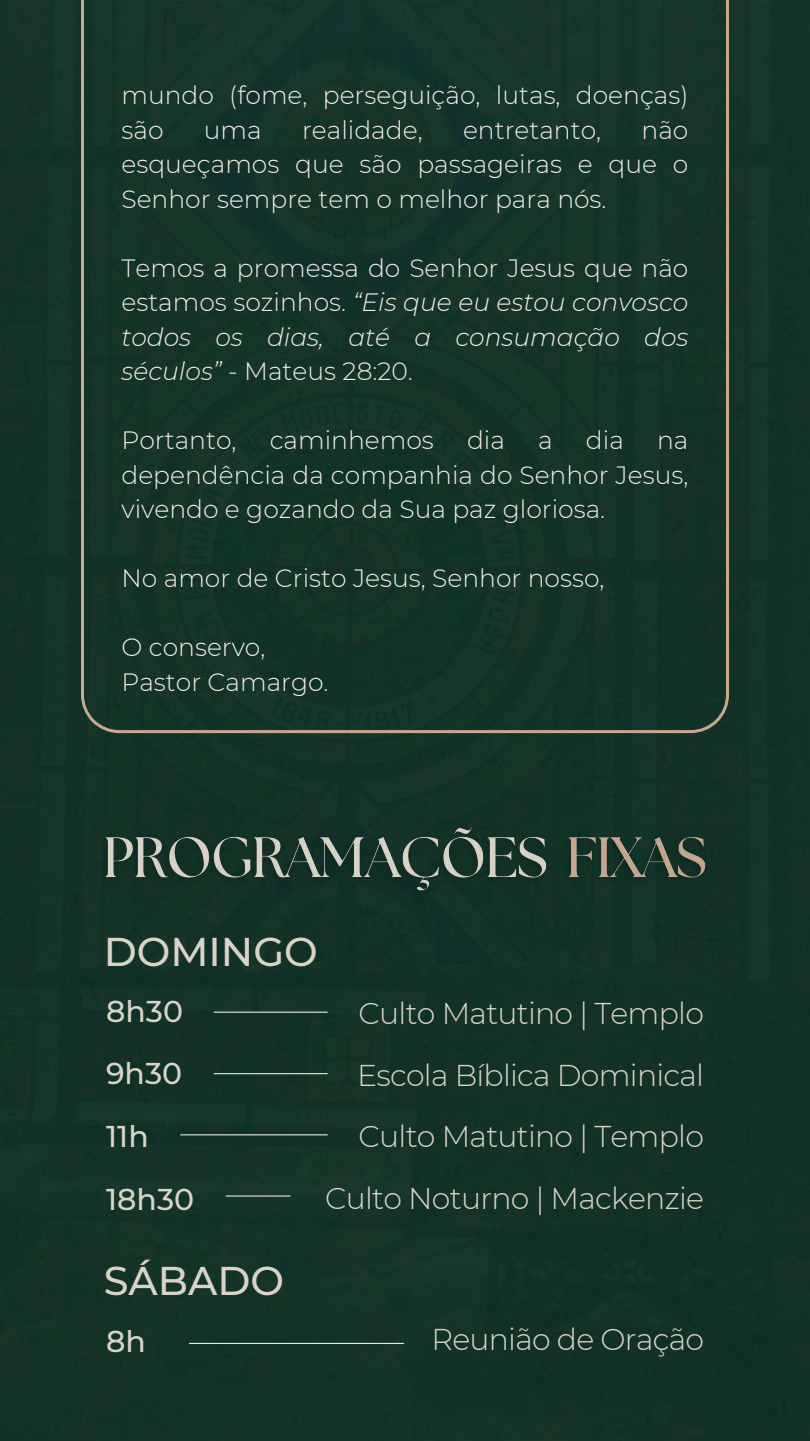
<style>
.page{position:relative;width:810px;height:1441px;background:#fff}
.page>*{position:absolute;margin:0;border:0;box-sizing:border-box;transform-origin:0 0}
.t1{font:500 40px "Montserrat";color:#dad4c8}
.t2{font:300 30px/61.5px "Montserrat";letter-spacing:-.025em;color:#dad4c8;text-align:right}
.t3{font:500 30px/62.5px "Montserrat";color:#dad4c8}
.t4{font:300 25px/34.5px "Montserrat";color:#f1ece9;text-align:justify}
.s1{font-style:italic}
</style>
<div class="page">
<div style="left:0;top:0;width:810px;height:1440px;background:#133227"></div>
<div style="left:81px;top:0;width:648px;height:733px;background:#143428"></div>
<img style="left:93px;top:818px;width:623px;height:86px">
<hr style="left:189px;top:1342px;width:215px;height:1px;background:#fff">
<hr style="left:214px;top:1011px;width:114px;height:1px;background:#fff">
<hr style="left:214px;top:1073px;width:114px;height:1px;background:#fff">
<hr style="left:180px;top:1134px;width:148px;height:1px;background:#fff">
<hr style="left:226px;top:1195px;width:64px;height:1px;background:#fff">
<p class="t4" style="left:122px;top:78px;width:568px">mundo (fome, perseguição, lutas, doenças) são</p>
<p class="t4" style="left:204px;top:112px;width:59px">uma</p>
<p class="t4" style="left:302px;top:112px;width:122px">realidade,</p>
<p class="t4" style="left:463px;top:112px;width:140px">entretanto,</p>
<p class="t4" style="left:122px;top:112px;width:568px;text-indent:520px">não esqueçamos que são passageiras e que o Senhor sempre tem o melhor para nós.</p>
<p class="t4" style="left:122px;top:250px;width:568px">Temos a promessa do Senhor Jesus que não estamos sozinhos. <span class="s1">“Eis que eu estou convosco todos os dias, até a consumação dos séculos”</span> - Mateus 28:20.</p>
<p class="t4" style="left:122px;top:423px;width:117px">Portanto,</p>
<p class="t4" style="left:270px;top:423px;width:166px">caminhemos</p>
<p class="t4" style="left:467px;top:423px;width:39px">dia</p>
<p class="t4" style="left:538px;top:423px;width:16px">a</p>
<p class="t4" style="left:586px;top:423px;width:39px">dia</p>
<p class="t4" style="left:122px;top:423px;width:568px;text-indent:536px">na dependência da companhia do Senhor Jesus, vivendo e gozando da Sua paz gloriosa.</p>
<p class="t4" style="left:122px;top:561px;width:485px">No amor de Cristo Jesus, Senhor nosso,</p>
<p class="t4" style="left:122px;top:630px;width:209px">O conservo,<br>Pastor Camargo.</p>
<h1 class="t1" style="left:104px;top:927px;width:216px">DOMINGO</h1>
<p class="t3" style="left:106px;top:979px;width:90px">8h30<br>9h30<br>11h<br>18h30</p>
<p class="t2" style="left:325px;top:982px;width:380px">Culto Matutino | Templo<br>Escola Bíblica Dominical<br>Culto Matutino | Templo<br>Culto Noturno | Mackenzie</p>
<h1 class="t1" style="left:104px;top:1256px;width:182px">SÁBADO</h1>
<p class="t3" style="left:106px;top:1309px;width:41px">8h</p>
<p class="t2" style="left:432px;top:1308px;width:274px">Reunião de Oração</p>
</div>
